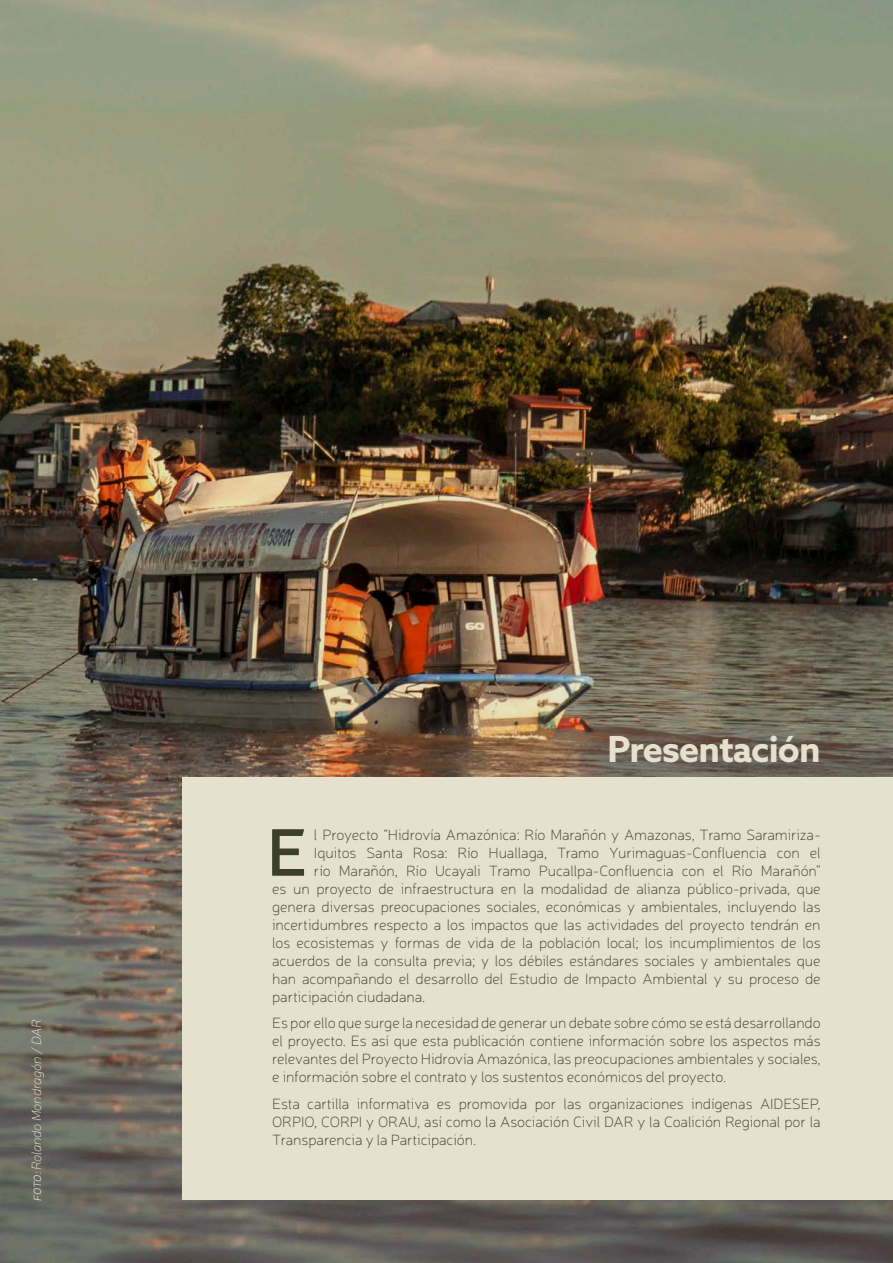
<style>
.page{position:relative;width:893px;height:1263px;background:#fff}
.page>*{position:absolute;margin:0;border:0;box-sizing:border-box;transform-origin:0 0}
.t1{font:600 66.45px "Neris";color:#3c3f29}
.t2{font:700 36px "Azo Sans";letter-spacing:-.025em;color:#e6e0cf}
.t3{font:100 15px/18px "Neris";letter-spacing:-.005em;color:#3c3f29;text-align:justify}
.t4{font:italic 100 13.5px "Neris";letter-spacing:-.02em;color:#e6e0cf}
.s1{font-weight:300;font-size:10.5px}
</style>
<div class="page">
<img style="left:0;top:0;width:893px;height:1263px">
<div style="left:183px;top:777px;width:710px;height:422px;background:#e6e0cf"></div>
<p class="t4" style="left:28px;top:1201px;width:183px;rotate:-90deg"><span class="s1">FOTO:</span> Rolando Mondragón / DAR</p>
<h2 class="t2" style="left:608px;top:725px;width:215px">Presentación</h2>
<h1 class="t1" style="left:267px;top:807px;width:42px">E</h1>
<p class="t3" style="left:314px;top:825px;width:508px">l Proyecto “Hidrovía Amazónica: Río Marañón y Amazonas, Tramo Saramiriza-</p>
<p class="t3" style="left:314px;top:843px;width:508px">Iquitos Santa Rosa: Río Huallaga, Tramo Yurimaguas-Confluencia con el</p>
<p class="t3" style="left:314px;top:861px;width:508px">río Marañón, Río Ucayali Tramo Pucallpa-Confluencia con el Río Marañón”</p>
<p class="t3" style="left:272px;top:879px;width:550px">es un proyecto de infraestructura en la modalidad de alianza público-privada, que</p>
<p class="t3" style="left:272px;top:897px;width:550px">genera diversas preocupaciones sociales, económicas y ambientales, incluyendo las</p>
<p class="t3" style="left:272px;top:915px;width:550px">incertidumbres respecto a los impactos que las actividades del proyecto tendrán en</p>
<p class="t3" style="left:272px;top:933px;width:550px">los ecosistemas y formas de vida de la población local; los incumplimientos de los</p>
<p class="t3" style="left:272px;top:951px;width:550px">acuerdos de la consulta previa; y los débiles estándares sociales y ambientales que</p>
<p class="t3" style="left:272px;top:969px;width:550px">han acompañando el desarrollo del Estudio de Impacto Ambiental y su proceso de</p>
<p class="t3" style="left:272px;top:987px;width:155px">participación ciudadana.</p>
<p class="t3" style="left:272px;top:1014px;width:550px">Es por ello que surge la necesidad de generar un debate sobre cómo se está desarrollando el proyecto. Es así que esta publicación contiene información sobre los aspectos más relevantes del Proyecto Hidrovía Amazónica, las preocupaciones ambientales y sociales, e información sobre el contrato y los sustentos económicos del proyecto.</p>
<p class="t3" style="left:272px;top:1094px;width:550px">Esta cartilla informativa es promovida por las organizaciones indígenas AIDESEP, ORPIO, CORPI y ORAU, así como la Asociación Civil DAR y la Coalición Regional por la Transparencia y la Participación.</p>
</div>
